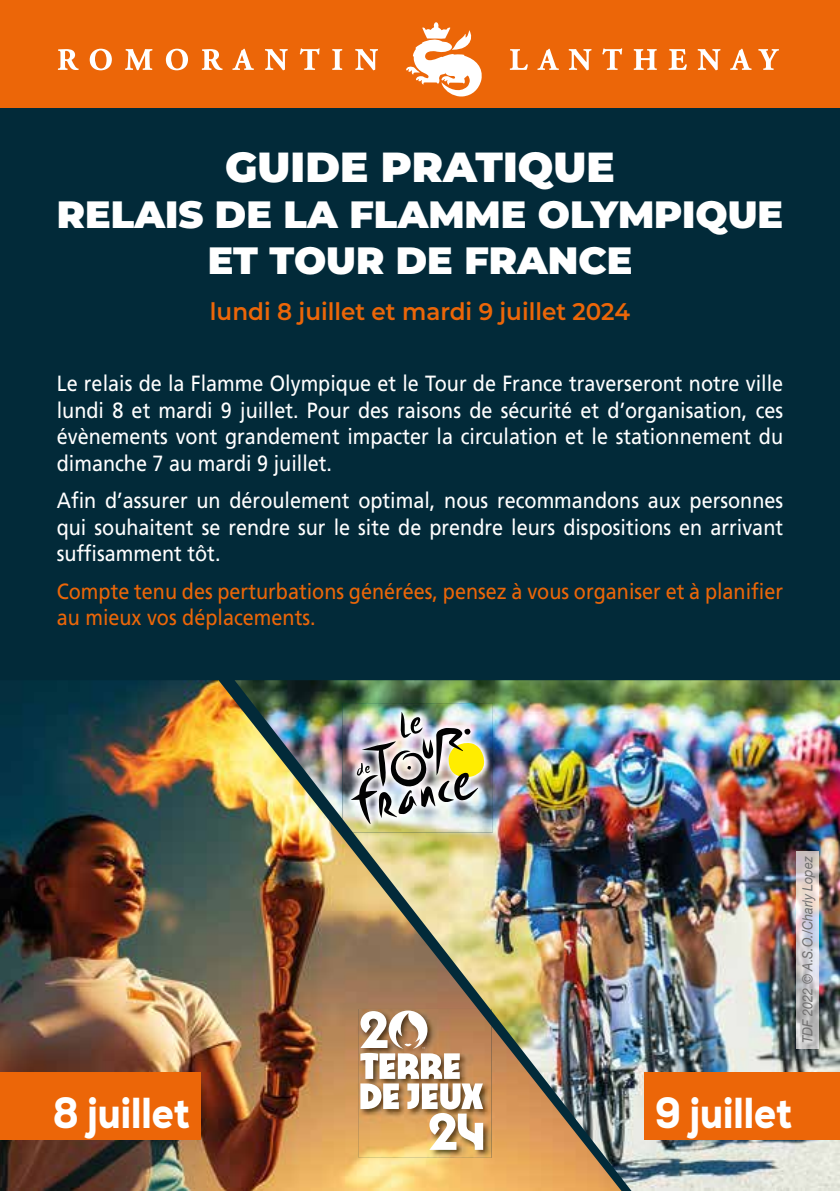
<style>
.page{position:relative;width:840px;height:1191px;background:#fff}
.page>*{position:absolute;margin:0;border:0;box-sizing:border-box;transform-origin:0 0}
.t1{font:800 44px "Nexa";color:#fff;scale:.85 1}
.t2{font:900 42px "Montserrat";color:#fff}
.t3{font:900 38px/45.6px "Montserrat";color:#fff;text-align:center}
.t4{font:600 24px "Montserrat";color:#ec6608;scale:.96 1}
.t5{font:22px/26.4px "Frutiger LT Std";color:#fff;text-align:justify;scale:.9 1}
.t6{font:22px/26.4px "Frutiger LT Std";color:#ec6608;scale:.9 1}
.t7{font:italic 14px "Helvetica Neue LT Pro";color:#706f6f;scale:.9 1}
</style>
<div class="page">
<div style="left:0;top:108px;width:839px;height:1083px;background:#022a39"></div>
<img style="left:0;top:680px;width:234px;height:511px">
<img style="left:234px;top:680px;width:605px;height:511px">
<img style="left:342px;top:703px;width:150px;height:129px">
<img style="left:342px;top:711px;width:142px;height:121px">
<img style="left:796px;top:851px;width:21px;height:197px">
<div style="left:0;top:0;width:839px;height:108px;background:#ec6608"></div>
<svg style="left:406px;top:22px;width:76px;height:74px"></svg>
<svg style="left:58px;top:49px;width:21px;height:21px"></svg>
<svg style="left:90px;top:49px;width:22px;height:21px"></svg>
<svg style="left:125px;top:49px;width:27px;height:21px"></svg>
<svg style="left:166px;top:49px;width:22px;height:21px"></svg>
<svg style="left:202px;top:49px;width:20px;height:21px"></svg>
<svg style="left:232px;top:49px;width:22px;height:21px"></svg>
<svg style="left:265px;top:49px;width:22px;height:21px"></svg>
<svg style="left:299px;top:48px;width:20px;height:22px"></svg>
<svg style="left:332px;top:49px;width:10px;height:21px"></svg>
<svg style="left:355px;top:49px;width:23px;height:21px"></svg>
<svg style="left:509px;top:49px;width:18px;height:21px"></svg>
<svg style="left:537px;top:49px;width:21px;height:21px"></svg>
<svg style="left:568px;top:49px;width:23px;height:21px"></svg>
<svg style="left:602px;top:48px;width:20px;height:22px"></svg>
<svg style="left:633px;top:49px;width:23px;height:21px"></svg>
<svg style="left:668px;top:49px;width:18px;height:21px"></svg>
<svg style="left:697px;top:49px;width:23px;height:21px"></svg>
<svg style="left:730px;top:49px;width:21px;height:21px"></svg>
<svg style="left:758px;top:49px;width:20px;height:21px"></svg>
<img style="left:358px;top:1009px;width:133px;height:148px">
<svg style="left:360px;top:1010px;width:123px;height:139px"></svg>
<div style="left:0;top:1072px;width:201px;height:68px;background:#ec6608"></div>
<div style="left:643px;top:1072px;width:196px;height:68px;background:#ec6608"></div>
<h2 class="t2" style="left:225px;top:136px;width:390px">GUIDE PRATIQUE</h2>
<h3 class="t3" style="left:57px;top:189px;width:727px">RELAIS DE LA FLAMME OLYMPIQUE<br>ET TOUR DE FRANCE</h3>
<p class="t4" style="left:210px;top:294px;width:439px">lundi 8 juillet et mardi 9 juillet 2024</p>
<p class="t5" style="left:57px;top:370px;width:808px">Le relais de la Flamme Olympique et le Tour de France traverseront notre ville lundi 8 et mardi 9 juillet. Pour des raisons de sécurité et d’organisation, ces évènements vont grandement impacter la circulation et le stationnement du dimanche 7 au mardi 9 juillet.</p>
<p class="t5" style="left:57px;top:487px;width:808px">Afin d’assurer un déroulement optimal, nous recommandons aux personnes qui souhaitent se rendre sur le site de prendre leurs dispositions en arrivant suffisamment tôt.</p>
<p class="t6" style="left:57px;top:578px;width:808px">Compte tenu des perturbations générées, pensez à vous organiser et à planifier au mieux vos déplacements.</p>
<p class="t7" style="left:798px;top:1042px;width:209px;rotate:-90deg">TDF 2022 © A.S.O./Charly Lopez</p>
<h1 class="t1" style="left:53px;top:1084px;width:162px">8 juillet</h1>
<h1 class="t1" style="left:655px;top:1084px;width:162px">9 juillet</h1>
</div>
